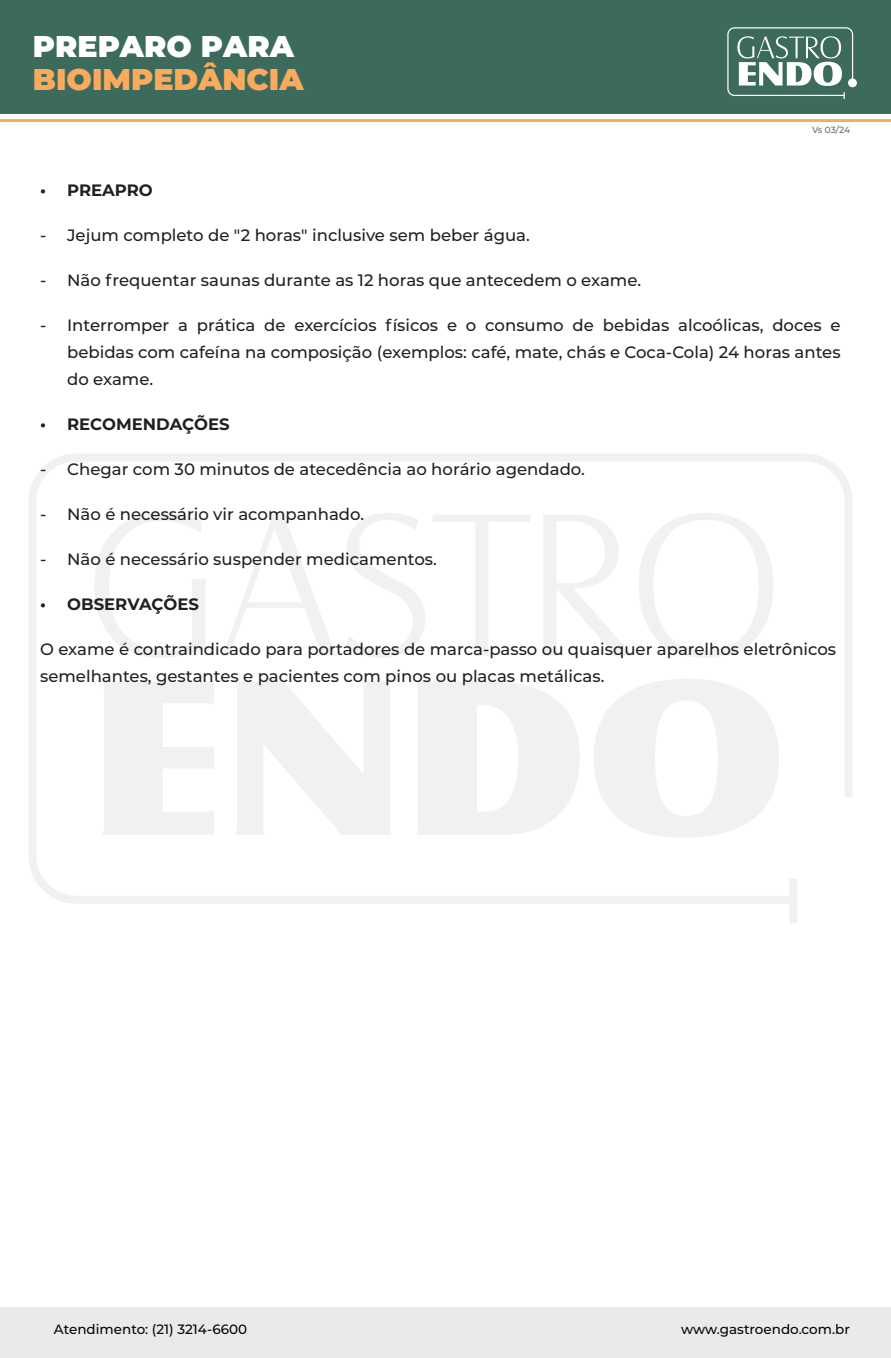
<style>
.page{position:relative;width:891px;height:1358px;background:#fff}
.page>*{position:absolute;margin:0;border:0;box-sizing:border-box;transform-origin:0 0}
.t1{font:900 30px "Montserrat";color:#f9aa5d}
.t2{font:900 30px "Montserrat";color:#fff}
.t3{font:500 16.5px/27px "Montserrat";color:#231f20;text-align:justify}
.t4{font:700 16.5px "Montserrat";color:#231f20}
.t5{font:500 13.5px "Montserrat";color:#040503}
.t6{font:500 9px "Montserrat";color:#6d6d6d}
</style>
<div class="page">
<svg style="left:29px;top:454px;width:823px;height:469px"></svg>
<svg style="left:102px;top:679px;width:677px;height:158px;fill:#f0f1f1"></svg>
<svg style="left:94px;top:513px;width:679px;height:145px"></svg>
<div style="left:0;top:0;width:890px;height:113px;background:#3c6a5d"></div>
<div style="left:0;top:1307px;width:890px;height:51px;background:#eaeaea"></div>
<div style="left:847px;top:78px;width:9px;height:9px;background:#fff;border-radius:50%"></div>
<svg style="left:727px;top:27px;width:126px;height:72px"></svg>
<hr style="left:0;top:119px;width:890px;height:3px;background:#f9aa5d">
<h1 class="t2" style="left:33px;top:24px;width:262px">PREPARO PARA</h1>
<h1 class="t1" style="left:33px;top:57px;width:272px">BIOIMPEDÂNCIA</h1>
<p class="t6" style="left:811px;top:124px;width:40px">Vs 03/24</p>
<p class="t4" style="left:40px;top:179px;width:114px">• PREAPRO</p>
<p class="t3" style="left:40px;top:221px;width:491px">- Jejum completo de "2 horas" inclusive sem beber água.</p>
<p class="t3" style="left:40px;top:266px;width:602px">- Não frequentar saunas durante as 12 horas que antecedem o exame.</p>
<p class="t3" style="left:67px;top:311px;width:775px;text-indent:-27px">- Interromper a prática de exercícios físicos e o consumo de bebidas alcoólicas, doces e bebidas com cafeína na composição (exemplos: café, mate, chás e Coca-Cola) 24 horas antes do exame.</p>
<p class="t4" style="left:40px;top:413px;width:191px">• RECOMENDAÇÕES</p>
<p class="t3" style="left:40px;top:455px;width:546px">- Chegar com 30 minutos de atecedência ao horário agendado.</p>
<p class="t3" style="left:40px;top:500px;width:325px">- Não é necessário vir acompanhado.</p>
<p class="t3" style="left:40px;top:545px;width:398px">- Não é necessário suspender medicamentos.</p>
<p class="t4" style="left:40px;top:593px;width:160px">• OBSERVAÇÕES</p>
<p class="t3" style="left:40px;top:635px;width:797px">O exame é contraindicado para portadores de marca-passo ou quaisquer aparelhos eletrônicos semelhantes, gestantes e pacientes com pinos ou placas metálicas.</p>
<p class="t5" style="left:54px;top:1319px;width:194px">Atendimento: (21) 3214-6600</p>
<p class="t5" style="left:681px;top:1319px;width:170px">www.gastroendo.com.br</p>
</div>
